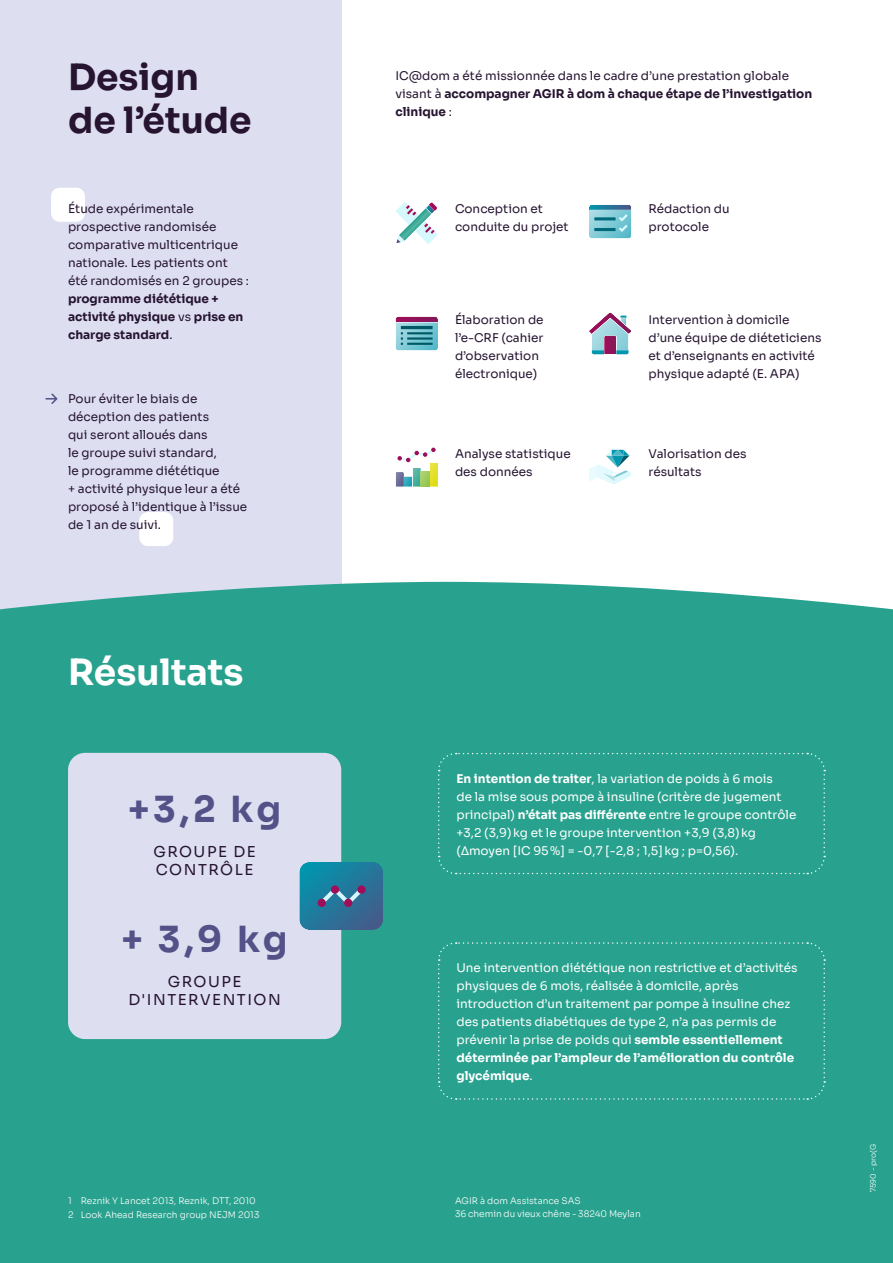
<style>
.page{position:relative;width:893px;height:1263px;background:#fff}
.page>*{position:absolute;margin:0;border:0;box-sizing:border-box;transform-origin:0 0}
.t1{font:700 36px/43.2px "Sora";color:#261431}
.t2{font:700 36px "Sora";color:#535187}
.t3{font:700 36px "Sora";color:#fff}
.t4{font:15px/18px "Sora";letter-spacing:.1em;color:#261431}
.t5{font:12px/18px "Sora";color:#261431}
.t6{font:12px/18px "Sora";color:#fff}
.t7{font:700 12px/18px "Sora";color:#261431}
.t8{font:300 9px/13.5px "Sora";color:#fff}
.t9{font:300 7.5px "Sora";color:#fff}
.s1{font-weight:400}
.s2{font-weight:700}
.s3{font-family:"Arial"}
</style>
<div class="page">
<div style="left:0;top:616px;width:893px;height:647px;background:#28a28e"></div>
<div style="left:0;top:1px;width:341px;height:615px;background:#dddef0"></div>
<div style="left:51px;top:188px;width:34px;height:34px;background:#fff;border-radius:9px"></div>
<div style="left:139px;top:512px;width:34px;height:34px;background:#fff;border-radius:9px"></div>
<svg style="left:438px;top:752px;width:388px;height:123px"></svg>
<svg style="left:438px;top:942px;width:388px;height:158px"></svg>
<svg style="left:0;top:582px;width:893px;height:34px;fill:#28a28e"></svg>
<svg style="left:593px;top:354px;width:35px;height:1px"></svg>
<svg style="left:589px;top:313px;width:42px;height:41px"></svg>
<svg style="left:395px;top:316px;width:43px;height:35px"></svg>
<hr style="left:407px;top:343px;width:26px;height:2px;background:#005866">
<svg style="left:589px;top:205px;width:42px;height:34px"></svg>
<svg style="left:395px;top:202px;width:43px;height:42px"></svg>
<svg style="left:589px;top:450px;width:42px;height:34px"></svg>
<svg style="left:395px;top:448px;width:43px;height:39px"></svg>
<div style="left:68px;top:753px;width:273px;height:286px;background:#dddef0;border-radius:17px"></div>
<svg style="left:299px;top:862px;width:84px;height:68px;background:#24789b"></svg>
<svg style="left:319px;top:887px;width:45px;height:19px"></svg>
<div style="left:331px;top:885px;width:8px;height:9px;background:#a00d59;border-radius:50%"></div>
<div style="left:318px;top:899px;width:8px;height:8px;background:#a00d59;border-radius:50%"></div>
<div style="left:344px;top:899px;width:8px;height:8px;background:#a00d59;border-radius:50%"></div>
<div style="left:357px;top:885px;width:9px;height:9px;background:#a00d59;border-radius:50%"></div>
<svg style="left:45px;top:393px;width:12px;height:11px"></svg>
<h1 class="t1" style="left:68px;top:58px;width:185px">Design de l’étude</h1>
<p class="t5" style="left:68px;top:199px;width:183px">Étude expérimentale prospective randomisée comparative multicentrique nationale. Les patients ont été randomisés en 2 groupes :</p>
<p class="t7" style="left:68px;top:291px;width:177px">programme diététique + activité physique <span class="s1">vs</span> prise en charge standard<span class="s1">.</span></p>
<p class="t5" style="left:68px;top:389px;width:181px">Pour éviter le biais de déception des patients<br>qui seront alloués dans<br>le groupe suivi standard,<br>le programme diététique<br>+ activité physique leur a été proposé à l’identique à l’issue de 1 an de suivi.</p>
<h1 class="t3" style="left:68px;top:655px;width:177px">Résultats</h1>
<h1 class="t2" style="left:128px;top:792px;width:154px">+3,2 kg</h1>
<p class="t4" style="left:153px;top:841px;width:104px">GROUPE DE<br>CONTRÔLE</p>
<h1 class="t2" style="left:122px;top:922px;width:168px">+ 3,9 kg</h1>
<p class="t4" style="left:128px;top:971px;width:154px;text-align:center">GROUPE<br>D'INTERVENTION</p>
<p class="t8" style="left:68px;top:1195px;width:193px">1 Reznik Y Lancet 2013, Reznik, DTT, 2010<br>2 Look Ahead Research group NEJM 2013</p>
<p class="t5" style="left:395px;top:66px;width:418px">IC@dom a été missionnée dans le cadre d’une prestation globale visant à <span class="s2">accompagner AGIR à dom à chaque étape de l’investigation clinique</span> :</p>
<p class="t5" style="left:455px;top:200px;width:115px">Conception et conduite du projet</p>
<p class="t5" style="left:648px;top:199px;width:83px">Rédaction du protocole</p>
<p class="t5" style="left:455px;top:310px;width:90px">Élaboration de l’e-CRF (cahier d’observation électronique)</p>
<p class="t5" style="left:648px;top:311px;width:174px">Intervention à domicile d’une équipe de diéteticiens et d’enseignants en activité physique adapté (E. APA)</p>
<p class="t5" style="left:455px;top:443px;width:117px">Analyse statistique des données</p>
<p class="t5" style="left:648px;top:444px;width:100px">Valorisation des résultats</p>
<p class="t6" style="left:456px;top:769px;width:341px"><span class="s2">En intention de traiter</span>, la variation de poids à 6 mois<br>de la mise sous pompe à insuline (critère de jugement principal) <span class="s2">n’était pas différente</span> entre le groupe contrôle +3,2 (3,9) kg et le groupe intervention +3,9 (3,8) kg (<span class="s3">Δ</span>moyen [IC 95 %] = -0,7 [-2,8 ; 1,5] kg ; p=0,56).</p>
<p class="t6" style="left:456px;top:958px;width:343px">Une intervention diététique non restrictive et d’activités physiques de 6 mois, réalisée à domicile, après introduction d’un traitement par pompe à insuline chez des patients diabétiques de type 2, n’a pas permis de prévenir la prise de poids qui <span class="s2">semble essentiellement déterminée par l’ampleur de l’amélioration du contrôle glycémique</span>.</p>
<p class="t8" style="left:455px;top:1194px;width:187px">AGIR à dom Assistance SAS<br>36 chemin du vieux chêne - 38240 Meylan</p>
<p class="t9" style="left:870px;top:1192px;width:50px;rotate:-90deg">7590 - pro(G</p>
</div>
